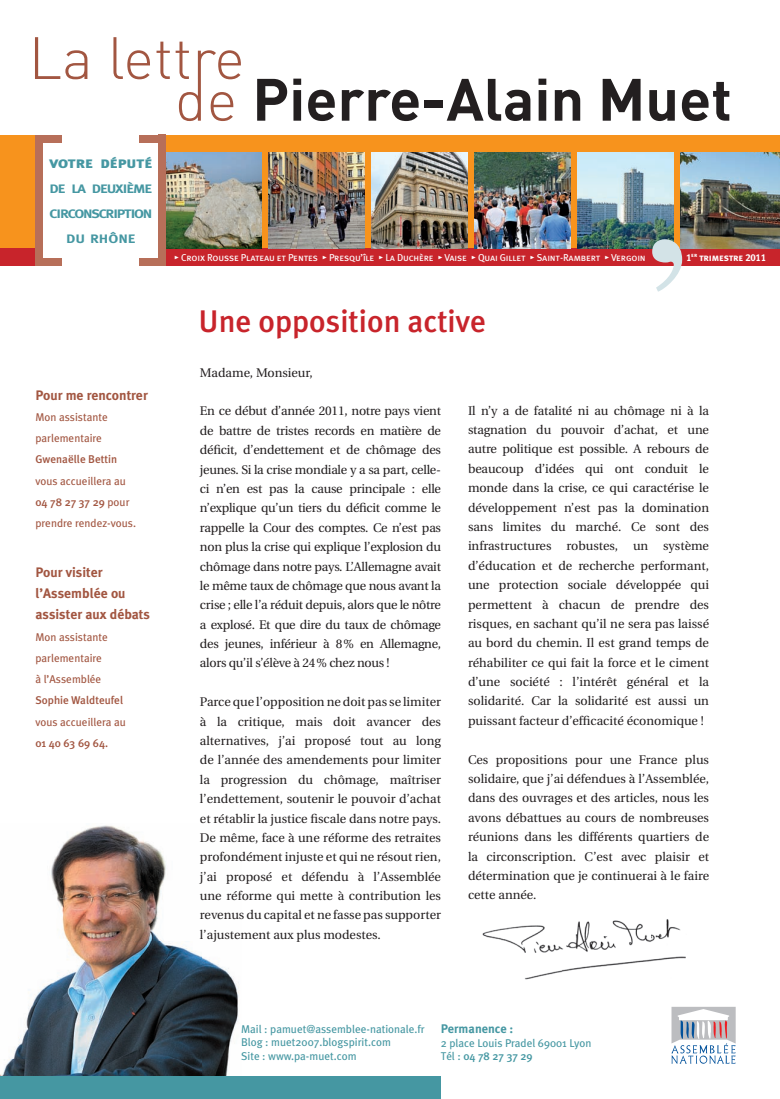
<style>
.page{position:relative;width:780px;height:1099px;background:#fff}
.page>*{position:absolute;margin:0;border:0;box-sizing:border-box;transform-origin:0 0}
.t1{font:700 58.75px "DIN";color:#231f20}
.t2{font:300 58.75px "DIN";color:#a25641}
.t3{font:500 31.25px "Meta Plus";color:#c8242b}
.t4{font:700 13.75px/21.2px "Meta Plus";color:#a25641}
.t5{font:12.5px/19.4px "Utopia";color:#231f20;text-align:justify}
.t6{font:700 12.5px "Meta Plus";color:#4597a2}
.t7{font:12.25px/25.1px "Meta Plus Bold Caps";letter-spacing:-.08em;color:#4597a2;text-align:center;scale:1.2 1}
.t8{font:900 12.25px "Meta Plus";color:#4597a2;scale:1.2 1}
.t9{font:11.25px/21.2px "Meta Plus";color:#a25641}
.t10{font:11.25px/13.5px "Meta Plus";color:#4597a2}
.t11{font:500 11.25px "Meta Plus";color:#a25641}
.t12{font:10px "Meta Plus Book Caps";letter-spacing:-.015em;color:#fff}
.t13{font:10px "Meta Plus Bold Caps";letter-spacing:-.02em;color:#fff}
.s1{font-weight:300;color:#a25641}
.s2{font-weight:500}
</style>
<div class="page">
<div style="left:0;top:135px;width:780px;height:129px;background:#f7931d"></div>
<div style="left:0;top:248px;width:780px;height:17px;background:#c8242b"></div>
<img style="left:482px;top:919px;width:204px;height:61px">
<svg style="left:671px;top:1006px;width:64px;height:57px"></svg>
<img style="left:0;top:825px;width:239px;height:251px">
<div style="left:0;top:1076px;width:441px;height:22px;background:#4597a2"></div>
<img style="left:577px;top:152px;width:96px;height:96px">
<img style="left:680px;top:152px;width:100px;height:96px">
<img style="left:474px;top:152px;width:96px;height:96px">
<img style="left:371px;top:152px;width:96px;height:96px">
<img style="left:269px;top:152px;width:95px;height:96px">
<img style="left:166px;top:152px;width:96px;height:96px">
<div style="left:35px;top:132px;width:129px;height:140px;background:#fff"></div>
<div style="left:35px;top:135px;width:8px;height:130px;background:#b76f59"></div>
<div style="left:158px;top:135px;width:8px;height:130px;background:#b76f59"></div>
<div style="left:35px;top:135px;width:27px;height:8px;background:#b76f59"></div>
<div style="left:140px;top:135px;width:26px;height:8px;background:#b76f59"></div>
<div style="left:35px;top:257px;width:27px;height:8px;background:#b76f59"></div>
<div style="left:140px;top:257px;width:26px;height:8px;background:#b76f59"></div>
<svg style="left:652px;top:239px;width:30px;height:53px"></svg>
<h1 class="t2" style="left:28px;top:22px;width:218px">La lettre</h1>
<h1 class="t1" style="left:175px;top:61px;width:558px"><span class="s1">de</span> Pierre-Alain Muet</h1>
<p class="t8" style="left:50px;top:157px;width:87px">VOTRE DÉPUTÉ</p>
<p class="t7" style="left:50px;top:176px;width:87px">DE LA DEUXIÈME<br>CIRCONSCRIPTION<br>DU RHÔNE</p>
<p class="t4" style="left:35px;top:384px;width:114px">Pour me rencontrer</p>
<p class="t9" style="left:35px;top:406px;width:74px">Mon assistante parlementaire</p>
<p class="t11" style="left:35px;top:453px;width:83px">Gwenaëlle Bettin</p>
<p class="t9" style="left:35px;top:470px;width:102px">vous accueillera au<br><span class="s2">04 78 27 37 29</span> pour prendre rendez-vous.</p>
<p class="t4" style="left:35px;top:561px;width:116px">Pour visiter l’Assemblée ou assister aux débats</p>
<p class="t9" style="left:35px;top:626px;width:74px">Mon assistante parlementaire à l’Assemblée</p>
<p class="t11" style="left:35px;top:694px;width:89px">Sophie Waldteufel</p>
<p class="t9" style="left:35px;top:711px;width:92px">vous accueillera au</p>
<p class="t11" style="left:35px;top:736px;width:74px">01 40 63 69 64.</p>
<p class="t12" style="left:174px;top:251px;width:473px">• Croix Rousse Plateau et Pentes • Presqu’île • La Duchère • Vaise • Quai Gillet • Saint-Rambert • Vergoin</p>
<p class="t13" style="left:686px;top:251px;width:81px">1<sup>er</sup> trimestre 2011</p>
<h2 class="t3" style="left:198px;top:303px;width:289px">Une opposition active</h2>
<p class="t5" style="left:200px;top:363px;width:114px">Madame, Monsieur,</p>
<p class="t5" style="left:200px;top:402px;width:242px">En ce début d’année 2011, notre pays vient de battre de tristes records en matière de déficit, d’endettement et de chômage des jeunes. Si la crise mondiale y a sa part, celle&shy;ci n’en est pas la cause principale : elle n’explique qu’un tiers du déficit comme le rappelle la Cour des comptes. Ce n’est pas non plus la crise qui explique l’explosion du chômage dans notre pays. L’Allemagne avait le même taux de chômage que nous avant la crise ; elle l’a réduit depuis, alors que le nôtre a explosé. Et que dire du taux de chômage des jeunes, inférieur à 8 % en Allemagne, alors qu’il s’élève à 24 % chez nous !</p>
<p class="t5" style="left:200px;top:692px;width:242px">Parce que l’opposition ne doit pas se limiter à la critique, mais doit avancer des alternatives, j’ai proposé tout au long de l’année des amendements pour limiter la progression du chômage, maîtriser l’endettement, soutenir le pouvoir d’achat et rétablir la justice fiscale dans notre pays.<br>De même, face à une réforme des retraites profondément injuste et qui ne résout rien, j’ai proposé et défendu à l’Assemblée une réforme qui mette à contribution les revenus du capital et ne fasse pas supporter l’ajustement aux plus modestes.</p>
<p class="t5" style="left:468px;top:401px;width:242px">Il n’y a de fatalité ni au chômage ni à la stagnation du pouvoir d’achat, et une autre politique est possible. A rebours de beaucoup d’idées qui ont conduit le monde dans la crise, ce qui caractérise le développement n’est pas la domination sans limites du marché. Ce sont des infrastructures robustes, un système d’éducation et de recherche performant, une protection sociale développée qui permettent à chacun de prendre des risques, en sachant qu’il ne sera pas laissé au bord du chemin. Il est grand temps de réhabiliter ce qui fait la force et le ciment d’une société : l’intérêt général et la solidarité. Car la solidarité est aussi un puissant facteur d’efficacité économique !</p>
<p class="t5" style="left:468px;top:750px;width:242px">Ces propositions pour une France plus solidaire, que j’ai défendues à l’Assemblée, dans des ouvrages et des articles, nous les avons débattues au cours de nombreuses réunions dans les différents quartiers de la circonscription. C’est avec plaisir et détermination que je continuerai à le faire cette année.</p>
<p class="t10" style="left:241px;top:1021px;width:185px">Mail : pamuet@assemblee-nationale.fr<br>Blog : muet2007.blogspirit.com<br>Site : www.pa-muet.com</p>
<p class="t6" style="left:441px;top:1021px;width:74px">Permanence :</p>
<p class="t10" style="left:441px;top:1036px;width:152px">2 place Louis Pradel 69001 Lyon<br>Tél : <span class="s2">04 78 27 37 29</span></p>
</div>
